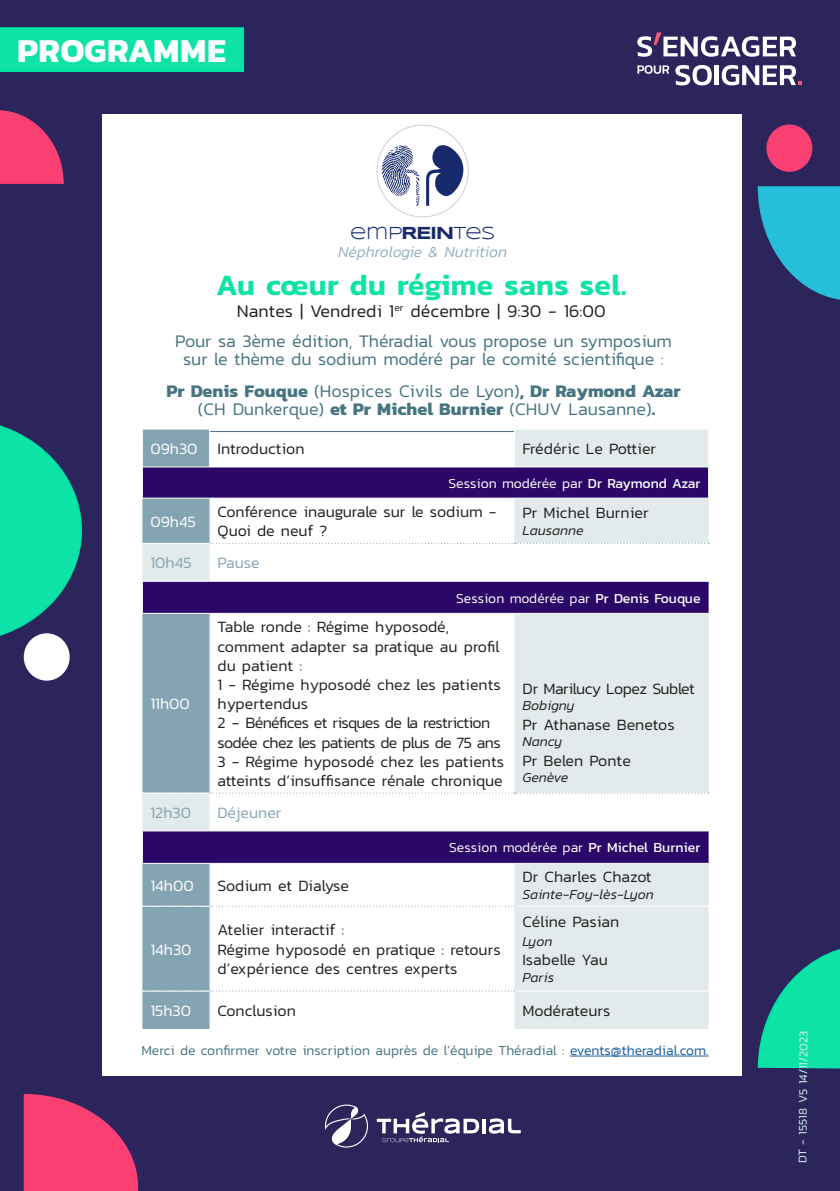
<style>
.page{position:relative;width:840px;height:1191px;background:#fff}
.page>*{position:absolute;margin:0;border:0;box-sizing:border-box;transform-origin:0 0}
.t1{font:700 34px "Kanit";letter-spacing:.01em;color:#fafefd}
.t2{font:600 30px "Kanit";letter-spacing:.01em;color:#0de3a6}
.t3{font:300 18px "Kanit";letter-spacing:-.01em;color:#467480}
.t4{font:700 18px "Kanit";color:#467480}
.t5{font:300 18px "Kanit";color:#231f20}
.t6{font:18px "Syncopate";letter-spacing:-.02em;color:#172a6c}
.t7{font:300 16px/19.2px "Kanit";color:#231f20}
.t8{font:300 16px/19.2px "Kanit";letter-spacing:-.04em;color:#231f20}
.t9{font:300 16px "Kanit";color:#fff}
.t10{font:300 16px "Kanit";color:#85a4b2}
.t11{font:300 16px "Kanit";letter-spacing:-.03em;color:#231f20}
.t12{font:italic 300 15.6px "Kanit";color:#93b2c1}
.t13{font:300 14px "Kanit";color:#fff}
.t14{font:300 14px "Kanit";color:#467480}
.t15{font:italic 300 14px "Kanit";color:#231f20}
.t16{font:300 12px "Kanit";color:#daf0f5}
.s1{font-weight:700}
.s2{font-weight:300}
.s3{font-weight:400}
.s4{color:#175d9e}
</style>
<div class="page">
<div style="left:0;top:0;width:839px;height:1191px;background:#2b255c"></div>
<div style="left:102px;top:114px;width:639px;height:961px;background:#fff"></div>
<svg style="left:376px;top:125px;width:92px;height:92px"></svg>
<svg style="left:0;top:110px;width:64px;height:74px;background:#ca396d"></svg>
<svg style="left:0;top:418px;width:82px;height:225px;background:#15a98f"></svg>
<svg style="left:757px;top:186px;width:82px;height:114px;background:#2797b8"></svg>
<div style="left:766px;top:124px;width:45px;height:48px;background:#fa4073;border-radius:50%"></div>
<svg style="left:24px;top:1094px;width:114px;height:97px;background:#d03a6e"></svg>
<svg style="left:756px;top:942px;width:83px;height:129px;background:#16a28d"></svg>
<hr style="left:569px;top:1055px;width:139px;height:1px;background:#175d9e">
<svg style="left:0;top:27px;width:244px;height:45px;background:#0be2a5"></svg>
<div style="left:24px;top:633px;width:46px;height:47px;background:#fff;border-radius:50%"></div>
<svg style="left:142px;top:429px;width:566px;height:600px"></svg>
<svg style="left:142px;top:467px;width:566px;height:396px"></svg>
<svg style="left:143px;top:543px;width:565px;height:1px"></svg>
<svg style="left:143px;top:792px;width:565px;height:1px"></svg>
<svg style="left:143px;top:905px;width:565px;height:1px"></svg>
<svg style="left:143px;top:990px;width:565px;height:1px"></svg>
<hr style="left:142px;top:429px;width:1px;height:37px;background:#fff">
<hr style="left:707px;top:429px;width:1px;height:37px;background:#fff">
<hr style="left:209px;top:429px;width:1px;height:37px;background:#fff">
<hr style="left:513px;top:429px;width:1px;height:37px;background:#fff">
<hr style="left:142px;top:466px;width:67px;height:1px;background:#fff">
<hr style="left:142px;top:467px;width:1px;height:30px;background:#fff">
<hr style="left:209px;top:466px;width:305px;height:1px;background:#fff">
<hr style="left:514px;top:466px;width:194px;height:1px;background:#fff">
<hr style="left:707px;top:467px;width:1px;height:30px;background:#fff">
<hr style="left:142px;top:497px;width:67px;height:1px;background:#fff">
<hr style="left:209px;top:497px;width:305px;height:1px;background:#fff">
<hr style="left:514px;top:497px;width:194px;height:1px;background:#fff">
<hr style="left:142px;top:582px;width:1px;height:31px;background:#fff">
<hr style="left:142px;top:581px;width:67px;height:1px;background:#fff">
<hr style="left:209px;top:581px;width:305px;height:1px;background:#fff">
<hr style="left:514px;top:581px;width:194px;height:1px;background:#fff">
<hr style="left:142px;top:613px;width:67px;height:1px;background:#fff">
<hr style="left:209px;top:613px;width:305px;height:1px;background:#fff">
<hr style="left:514px;top:613px;width:194px;height:1px;background:#fff">
<hr style="left:142px;top:831px;width:1px;height:32px;background:#fff">
<hr style="left:142px;top:830px;width:67px;height:1px;background:#fff">
<hr style="left:209px;top:830px;width:305px;height:1px;background:#fff">
<hr style="left:514px;top:830px;width:194px;height:1px;background:#fff">
<hr style="left:142px;top:863px;width:67px;height:1px;background:#fff">
<hr style="left:209px;top:863px;width:305px;height:1px;background:#fff">
<hr style="left:514px;top:863px;width:194px;height:1px;background:#fff">
<hr style="left:482px;top:1118px;width:3px;height:15px;background:#fff">
<svg style="left:488px;top:1118px;width:32px;height:15px"></svg>
<svg style="left:376px;top:1112px;width:103px;height:30px"></svg>
<svg style="left:325px;top:1104px;width:43px;height:43px"></svg>
<svg style="left:637px;top:65px;width:31px;height:9px"></svg>
<svg style="left:675px;top:65px;width:36px;height:20px"></svg>
<hr style="left:714px;top:65px;width:4px;height:20px;background:#fff">
<svg style="left:721px;top:65px;width:80px;height:20px"></svg>
<svg style="left:637px;top:32px;width:158px;height:25px"></svg>
<p class="t1" style="left:17px;top:24px;width:210px">PROGRAMME</p>
<p class="t6" style="left:350px;top:223px;width:147px">EMP<span class="s1">REIN</span>TES</p>
<p class="t12" style="left:338px;top:241px;width:170px">Néphrologie &amp; Nutrition</p>
<p class="t2" style="left:216px;top:262px;width:411px">Au cœur du régime sans sel.</p>
<p class="t3" style="left:175px;top:329px;width:498px">Pour sa 3ème édition, Théradial vous propose un symposium</p>
<p class="t3" style="left:183px;top:347px;width:482px">sur le thème du sodium modéré par le comité scientifique :</p>
<p class="t4" style="left:166px;top:377px;width:515px">Pr Denis Fouque <span class="s2">(Hospices Civils de Lyon)</span>, Dr Raymond Azar</p>
<p class="t3" style="left:198px;top:397px;width:458px">(CH Dunkerque) <span class="s1">et Pr Michel Burnier</span> (CHUV Lausanne)<span class="s1">.</span></p>
<p class="t5" style="left:237px;top:299px;width:370px">Nantes | Vendredi 1<sup>er</sup> décembre | 9:30 - 16:00</p>
<p class="t9" style="left:150px;top:437px;width:49px">09h30</p>
<p class="t7" style="left:217px;top:439px;width:88px">Introduction</p>
<p class="t7" style="left:522px;top:439px;width:135px">Frédéric Le Pottier</p>
<p class="t13" style="left:448px;top:473px;width:253px">Session modérée par <span class="s3">Dr Raymond Azar</span></p>
<p class="t9" style="left:150px;top:510px;width:47px">09h45</p>
<p class="t7" style="left:217px;top:502px;width:280px">Conférence inaugurale sur le sodium -<br>Quoi de neuf ?</p>
<p class="t7" style="left:522px;top:503px;width:128px">Pr Michel Burnier</p>
<p class="t15" style="left:522px;top:520px;width:63px">Lausanne</p>
<p class="t10" style="left:150px;top:552px;width:43px">10h45</p>
<p class="t10" style="left:217px;top:552px;width:44px">Pause</p>
<p class="t13" style="left:456px;top:588px;width:246px">Session modérée par <span class="s3">Pr Denis Fouque</span></p>
<p class="t9" style="left:150px;top:692px;width:41px">11h00</p>
<p class="t7" style="left:217px;top:617px;width:283px">Table ronde : Régime hyposodé, comment adapter sa pratique au profil du patient :</p>
<p class="t7" style="left:217px;top:675px;width:284px">1 - Régime hyposodé chez les patients hypertendus</p>
<p class="t8" style="left:217px;top:713px;width:284px">2 - Bénéfices et risques de la restriction sodée chez les patients de plus de 75 ans</p>
<p class="t7" style="left:217px;top:751px;width:288px">3 - Régime hyposodé chez les patients atteints d’insuffisance rénale chronique</p>
<p class="t10" style="left:150px;top:801px;width:42px">12h30</p>
<p class="t10" style="left:217px;top:801px;width:66px">Déjeuner</p>
<p class="t11" style="left:522px;top:677px;width:174px">Dr Marilucy Lopez Sublet</p>
<p class="t15" style="left:522px;top:696px;width:54px">Bobigny</p>
<p class="t7" style="left:522px;top:714px;width:154px">Pr Athanase Benetos</p>
<p class="t15" style="left:522px;top:732px;width:41px">Nancy</p>
<p class="t7" style="left:522px;top:750px;width:110px">Pr Belen Ponte</p>
<p class="t15" style="left:522px;top:768px;width:47px">Genève</p>
<p class="t9" style="left:150px;top:874px;width:45px">14h00</p>
<p class="t7" style="left:217px;top:875px;width:133px">Sodium et Dialyse</p>
<p class="t13" style="left:449px;top:838px;width:253px">Session modérée par <span class="s3">Pr Michel Burnier</span></p>
<p class="t7" style="left:522px;top:867px;width:131px">Dr Charles Chazot</p>
<p class="t15" style="left:522px;top:884px;width:133px">Sainte-Foy-lès-Lyon</p>
<p class="t9" style="left:150px;top:938px;width:43px">14h30</p>
<p class="t7" style="left:217px;top:920px;width:128px">Atelier interactif :</p>
<p class="t7" style="left:217px;top:939px;width:284px">Régime hyposodé en pratique : retours d’expérience des centres experts</p>
<p class="t7" style="left:522px;top:912px;width:98px">Céline Pasian</p>
<p class="t15" style="left:522px;top:931px;width:32px">Lyon</p>
<p class="t7" style="left:522px;top:950px;width:87px">Isabelle Yau</p>
<p class="t15" style="left:522px;top:967px;width:33px">Paris</p>
<p class="t9" style="left:150px;top:999px;width:42px">15h30</p>
<p class="t7" style="left:217px;top:1000px;width:80px">Conclusion</p>
<p class="t7" style="left:522px;top:1000px;width:90px">Modérateurs</p>
<p class="t14" style="left:141px;top:1040px;width:568px">Merci de confirmer votre inscription auprès de l’équipe Théradial : <span class="s4">events@theradial.com.</span></p>
<p class="t16" style="left:792px;top:1163px;width:134px;rotate:-89deg">DT - 15518 V5 14/11/2023</p>
</div>
